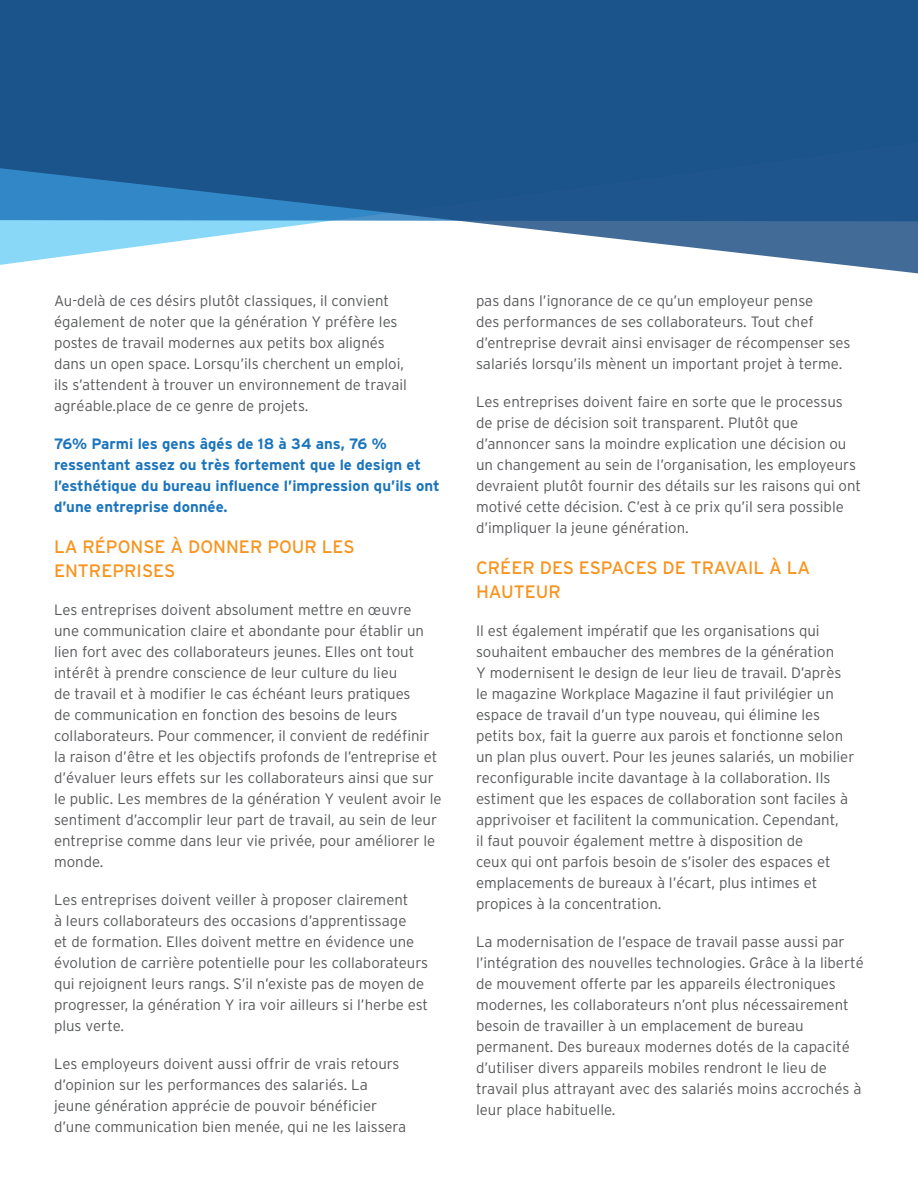
<style>
.page{position:relative;width:918px;height:1188px;background:#fff}
.page>*{position:absolute;margin:0;border:0;box-sizing:border-box;transform-origin:0 0}
.t1{font:18px/24px "Interstate";color:#f7941e}
.t2{font:300 15px/21px "Interstate";color:#58595b}
.t3{font:700 15px/21px "Interstate";color:#1c75bc}
</style>
<div class="page">
<svg style="left:0;top:0;width:918px;height:274px;background:#3b6f9f"></svg>
<p class="t2" style="left:54px;top:290px;width:354px">Au-delà de ces désirs plutôt classiques, il convient également de noter que la génération Y préfère les postes de travail modernes aux petits box alignés dans un open space. Lorsqu’ils cherchent un emploi, ils s’attendent à trouver un environnement de travail agréable.place de ce genre de projets.</p>
<p class="t3" style="left:54px;top:433px;width:387px">76% Parmi les gens âgés de 18 à 34 ans, 76 % ressentant assez ou très fortement que le design et l’esthétique du bureau influence l’impression qu’ils ont d’une entreprise donnée.</p>
<p class="t1" style="left:54px;top:535px;width:302px">LA RÉPONSE À DONNER POUR LES<br>ENTREPRISES</p>
<p class="t2" style="left:54px;top:599px;width:389px">Les entreprises doivent absolument mettre en œuvre<br>une communication claire et abondante pour établir un lien fort avec des collaborateurs jeunes. Elles ont tout intérêt à prendre conscience de leur culture du lieu<br>de travail et à modifier le cas échéant leurs pratiques<br>de communication en fonction des besoins de leurs collaborateurs. Pour commencer, il convient de redéfinir la raison d’être et les objectifs profonds de l’entreprise et d’évaluer leurs effets sur les collaborateurs ainsi que sur le public. Les membres de la génération Y veulent avoir le sentiment d’accomplir leur part de travail, au sein de leur entreprise comme dans leur vie privée, pour améliorer le monde.</p>
<p class="t2" style="left:54px;top:889px;width:376px">Les entreprises doivent veiller à proposer clairement<br>à leurs collaborateurs des occasions d’apprentissage<br>et de formation. Elles doivent mettre en évidence une évolution de carrière potentielle pour les collaborateurs qui rejoignent leurs rangs. S’il n’existe pas de moyen de progresser, la génération Y ira voir ailleurs si l’herbe est plus verte.</p>
<p class="t2" style="left:54px;top:1053px;width:354px">Les employeurs doivent aussi offrir de vrais retours d’opinion sur les performances des salariés. La jeune génération apprécie de pouvoir bénéficier d’une communication bien menée, qui ne les laissera</p>
<p class="t2" style="left:476px;top:290px;width:376px">pas dans l’ignorance de ce qu’un employeur pense<br>des performances de ses collaborateurs. Tout chef d’entreprise devrait ainsi envisager de récompenser ses salariés lorsqu’ils mènent un important projet à terme.</p>
<p class="t2" style="left:476px;top:391px;width:387px">Les entreprises doivent faire en sorte que le processus de prise de décision soit transparent. Plutôt que d’annoncer sans la moindre explication une décision ou un changement au sein de l’organisation, les employeurs devraient plutôt fournir des détails sur les raisons qui ont motivé cette décision. C’est à ce prix qu’il sera possible d’impliquer la jeune génération.</p>
<p class="t1" style="left:476px;top:556px;width:336px">CRÉER DES ESPACES DE TRAVAIL À LA<br>HAUTEUR</p>
<p class="t2" style="left:476px;top:620px;width:380px">Il est également impératif que les organisations qui souhaitent embaucher des membres de la génération<br>Y modernisent le design de leur lieu de travail. D’après le magazine Workplace Magazine il faut privilégier un espace de travail d’un type nouveau, qui élimine les petits box, fait la guerre aux parois et fonctionne selon un plan plus ouvert. Pour les jeunes salariés, un mobilier reconfigurable incite davantage à la collaboration. Ils estiment que les espaces de collaboration sont faciles à apprivoiser et facilitent la communication. Cependant,<br>il faut pouvoir également mettre à disposition de<br>ceux qui ont parfois besoin de s’isoler des espaces et emplacements de bureaux à l’écart, plus intimes et propices à la concentration.</p>
<p class="t2" style="left:476px;top:931px;width:389px">La modernisation de l’espace de travail passe aussi par l’intégration des nouvelles technologies. Grâce à la liberté de mouvement offerte par les appareils électroniques modernes, les collaborateurs n’ont plus nécessairement besoin de travailler à un emplacement de bureau permanent. Des bureaux modernes dotés de la capacité d’utiliser divers appareils mobiles rendront le lieu de travail plus attrayant avec des salariés moins accrochés à leur place habituelle.</p>
</div>
